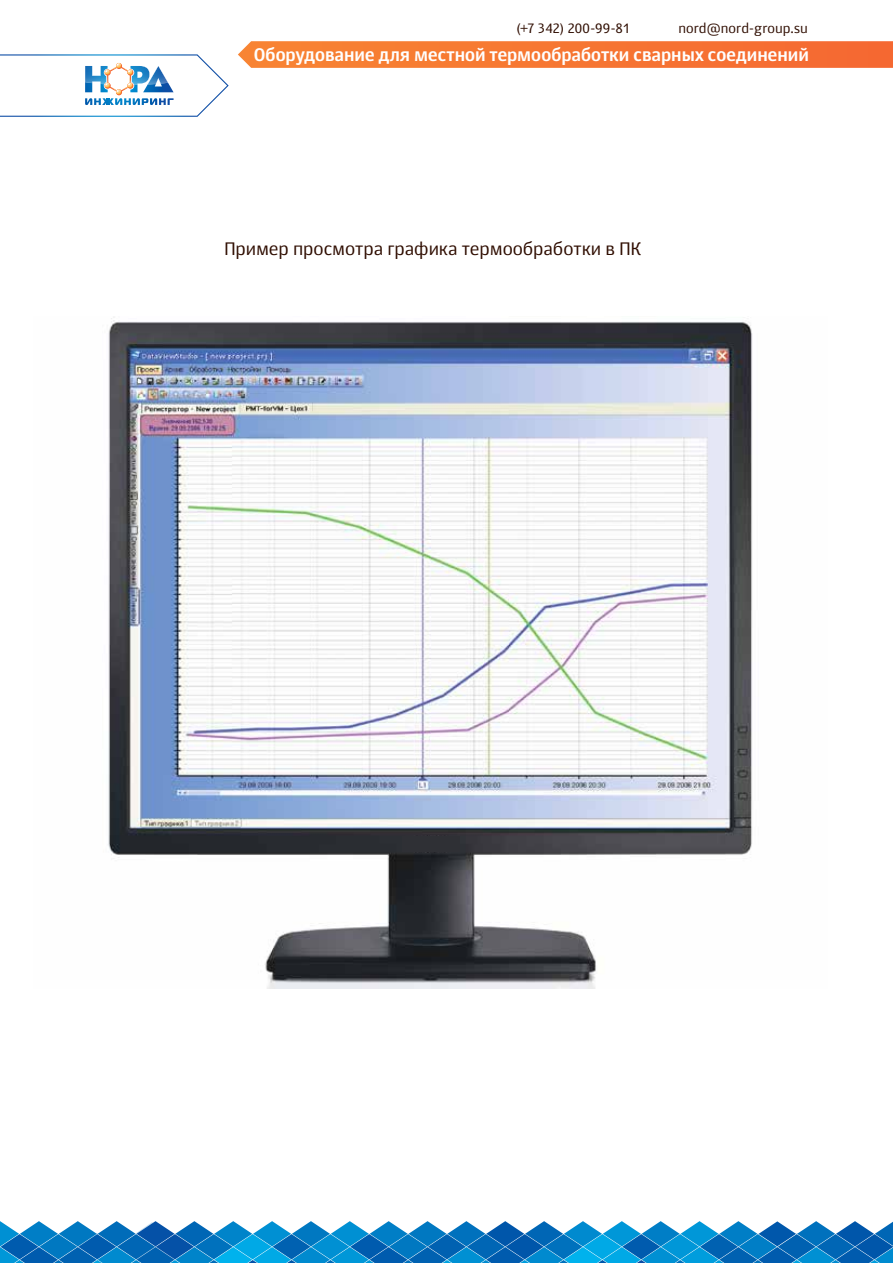
<style>
.page{position:relative;width:893px;height:1263px;background:#fff}
.page>*{position:absolute;margin:0;border:0;box-sizing:border-box;transform-origin:0 0}
.t1{font:700 18px "Story";letter-spacing:-.03em;color:#fff}
.t2{font:18px "Story";letter-spacing:-.005em;color:#2f0d00}
.t3{font:13.5px "Story";letter-spacing:.005em;color:#2f0d00}
</style>
<div class="page">
<svg style="left:0;top:1221px;width:893px;height:42px;background:#3090cc"></svg>
<svg style="left:0;top:54px;width:229px;height:63px"></svg>
<svg style="left:238px;top:41px;width:655px;height:27px;background:#f67836"></svg>
<img style="left:108px;top:317px;width:645px;height:671px">
<div style="left:402px;top:836px;width:58px;height:16px;background:#2f3035"></div>
<p class="t3" style="left:516px;top:20px;width:115px">(+7 342) 200-99-81</p>
<p class="t3" style="left:678px;top:20px;width:131px">nord@nord-group.su</p>
<p class="t1" style="left:254px;top:43px;width:557px">Оборудование для местной термообработки сварных соединений</p>
<p class="t2" style="left:224px;top:238px;width:419px">Пример просмотра графика термообработки в ПК</p>
</div>
